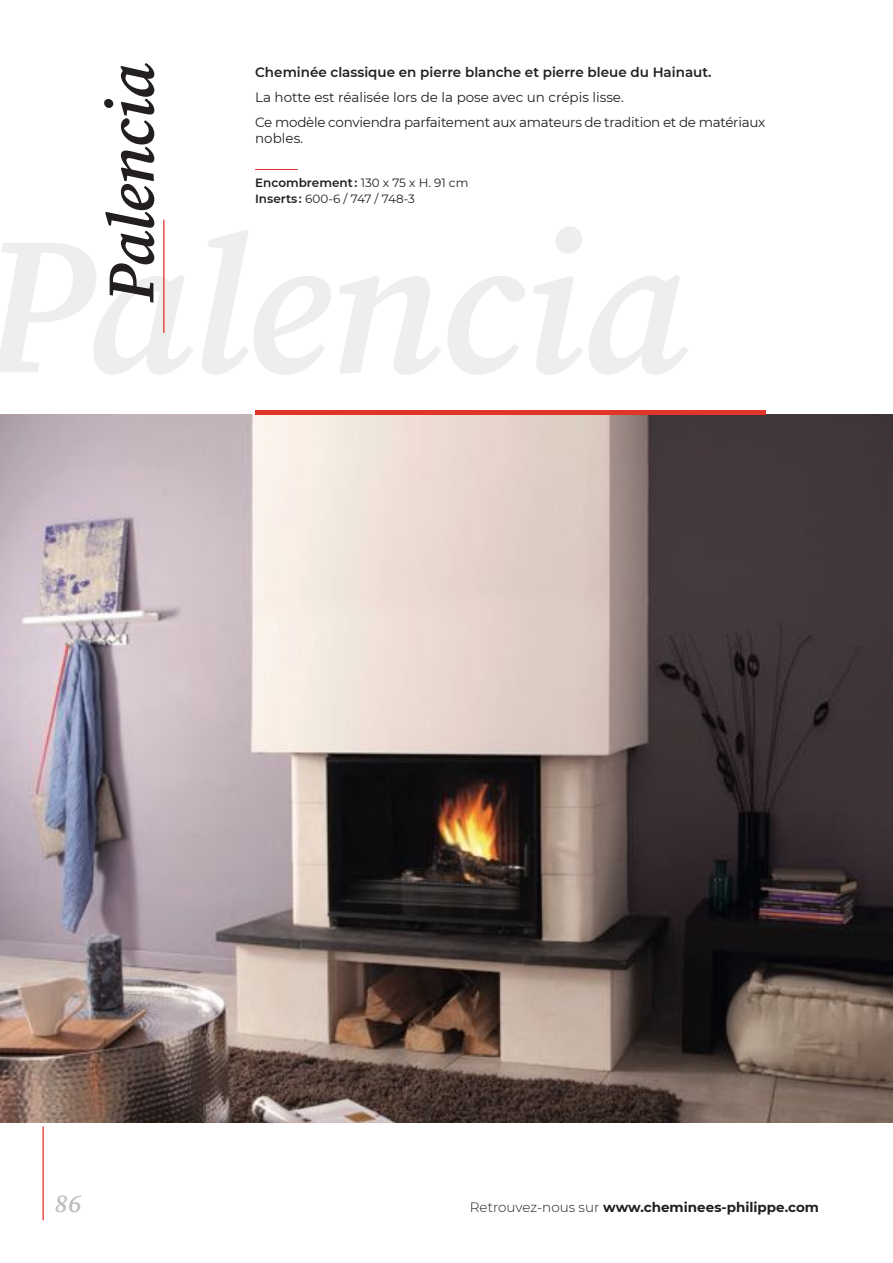
<style>
.page{position:relative;width:893px;height:1263px;background:#fff}
.page>*{position:absolute;margin:0;border:0;box-sizing:border-box;transform-origin:0 0}
.t1{font:italic 600 66px "Source Serif Pro";color:#231f20}
.t2{font:italic 600 25.5px "Source Serif Pro";color:#bcbdc0}
.t3{font:13.5px/25px "Montserrat";letter-spacing:-.02em;color:#231f20}
.t4{font:600 13.5px "Montserrat";color:#231f20}
.t5{font:700 13.5px "Montserrat";color:#231f20}
.t6{font:12px/16.5px "Montserrat";letter-spacing:-.025em;color:#231f20}
.s1{font-weight:600}
.s2{font-weight:300}
</style>
<div class="page">
<img style="left:0;top:415px;width:893px;height:708px">
<div style="left:255px;top:410px;width:510px;height:5px;background:#e23429"></div>
<hr style="left:163px;top:220px;width:1px;height:112px;background:#e23429">
<hr style="left:255px;top:169px;width:43px;height:1px;background:#e23429">
<hr style="left:43px;top:1127px;width:1px;height:93px;background:#e23429">
<h1 class="t1" style="left:87px;top:303px;width:242px;rotate:-90deg">Palencia</h1>
<p class="t4" style="left:255px;top:62px;width:458px">Cheminée classique en pierre blanche et pierre bleue du Hainaut.</p>
<p class="t3" style="left:255px;top:84px;width:512px">La hotte est réalisée lors de la pose avec un crépis lisse.<br>Ce modèle conviendra parfaitement aux amateurs de tradition et de matériaux</p>
<p class="t3" style="left:255px;top:126px;width:50px">nobles.</p>
<p class="t6" style="left:255px;top:174px;width:215px"><span class="s1">Encombrement :</span> 130 x 75 x H. 91 cm<br><span class="s1">Inserts :</span> 600-6 / 747 / 748-3</p>
<h2 class="t2" style="left:54px;top:1186px;width:28px">86</h2>
<p class="t5" style="left:470px;top:1197px;width:351px"><span class="s2">Retrouvez-nous sur</span> www.cheminees-philippe.com</p>
</div>
